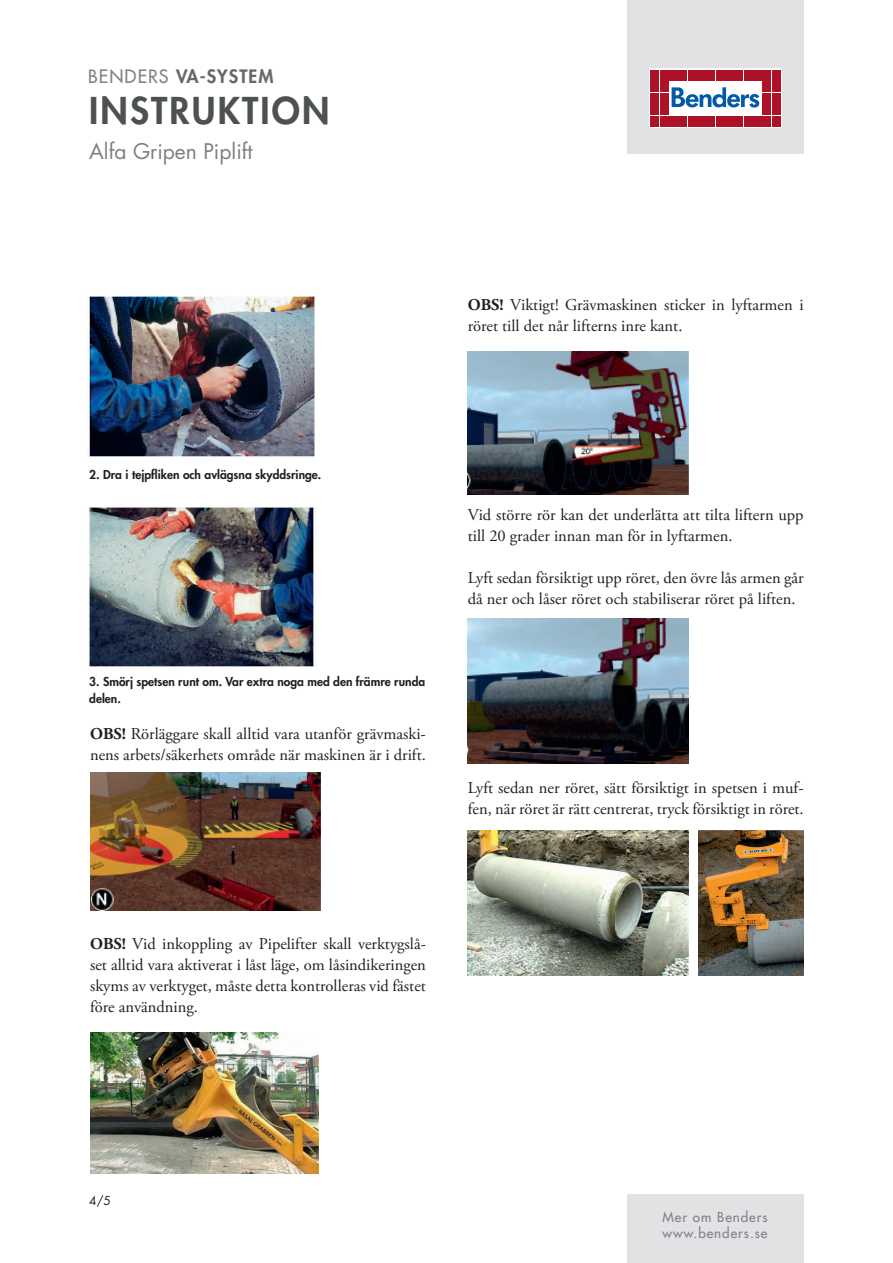
<style>
.page{position:relative;width:893px;height:1263px;background:#fff}
.page>*{position:absolute;margin:0;border:0;box-sizing:border-box;transform-origin:0 0}
.t1{font:800 36px "Futura Std";letter-spacing:.06em;color:#4d5152}
.t2{font:21px "Futura Std";color:#7d8080}
.t3{font:800 18px "Futura Std";letter-spacing:.06em;color:#66696a}
.t4{font:16.5px/21px "Adobe Garamond Pro";color:#231f20}
.t5{font:500 13.5px/16.2px "Futura Std";letter-spacing:.07em;color:#808285}
.t6{font:800 12px/16.5px "Futura Std";color:#231f20}
.t7{font:12px "Futura Std";color:#231f20}
.s1{font-weight:500;color:#808285}
.s2{font-weight:700}
</style>
<div class="page">
<div style="left:627px;top:0;width:177px;height:153px;background:#e1e2e4"></div>
<svg style="left:649px;top:69px;width:132px;height:59px;background:#eac5cb"></svg>
<div style="left:651px;top:70px;width:8px;height:10px;background:#ae1229"></div>
<div style="left:660px;top:70px;width:8px;height:10px;background:#ae1229"></div>
<div style="left:651px;top:81px;width:8px;height:11px;background:#ae1229"></div>
<div style="left:660px;top:81px;width:8px;height:11px;background:#ae1229"></div>
<div style="left:651px;top:93px;width:8px;height:10px;background:#ae1229"></div>
<div style="left:660px;top:93px;width:8px;height:10px;background:#ae1229"></div>
<div style="left:651px;top:104px;width:8px;height:11px;background:#ae1229"></div>
<div style="left:660px;top:104px;width:8px;height:11px;background:#ae1229"></div>
<div style="left:651px;top:116px;width:8px;height:10px;background:#ae1229"></div>
<div style="left:660px;top:116px;width:8px;height:10px;background:#ae1229"></div>
<div style="left:669px;top:70px;width:8px;height:10px;background:#ae1229"></div>
<div style="left:679px;top:70px;width:8px;height:10px;background:#ae1229"></div>
<div style="left:688px;top:70px;width:8px;height:10px;background:#ae1229"></div>
<div style="left:697px;top:70px;width:9px;height:10px;background:#ae1229"></div>
<div style="left:707px;top:70px;width:8px;height:10px;background:#ae1229"></div>
<div style="left:716px;top:70px;width:8px;height:10px;background:#ae1229"></div>
<div style="left:725px;top:70px;width:9px;height:10px;background:#ae1229"></div>
<div style="left:735px;top:70px;width:8px;height:10px;background:#ae1229"></div>
<div style="left:744px;top:70px;width:8px;height:10px;background:#ae1229"></div>
<div style="left:753px;top:70px;width:9px;height:10px;background:#ae1229"></div>
<div style="left:669px;top:116px;width:8px;height:10px;background:#ae1229"></div>
<div style="left:679px;top:116px;width:8px;height:10px;background:#ae1229"></div>
<div style="left:688px;top:116px;width:8px;height:10px;background:#ae1229"></div>
<div style="left:697px;top:116px;width:9px;height:10px;background:#ae1229"></div>
<div style="left:707px;top:116px;width:8px;height:10px;background:#ae1229"></div>
<div style="left:716px;top:116px;width:8px;height:10px;background:#ae1229"></div>
<div style="left:725px;top:116px;width:9px;height:10px;background:#ae1229"></div>
<div style="left:735px;top:116px;width:8px;height:10px;background:#ae1229"></div>
<div style="left:744px;top:116px;width:8px;height:10px;background:#ae1229"></div>
<div style="left:753px;top:116px;width:9px;height:10px;background:#ae1229"></div>
<div style="left:763px;top:70px;width:8px;height:10px;background:#ae1229"></div>
<div style="left:772px;top:70px;width:8px;height:10px;background:#ae1229"></div>
<div style="left:763px;top:81px;width:8px;height:11px;background:#ae1229"></div>
<div style="left:772px;top:81px;width:8px;height:11px;background:#ae1229"></div>
<div style="left:763px;top:93px;width:8px;height:10px;background:#ae1229"></div>
<div style="left:772px;top:93px;width:8px;height:10px;background:#ae1229"></div>
<div style="left:763px;top:104px;width:8px;height:11px;background:#ae1229"></div>
<div style="left:772px;top:104px;width:8px;height:11px;background:#ae1229"></div>
<div style="left:763px;top:116px;width:8px;height:10px;background:#ae1229"></div>
<div style="left:772px;top:116px;width:8px;height:10px;background:#ae1229"></div>
<svg style="left:672px;top:87px;width:87px;height:21px;background:#90b6d9"></svg>
<div style="left:627px;top:1195px;width:177px;height:68px;background:#e1e2e4"></div>
<img style="left:90px;top:772px;width:232px;height:138px">
<img style="left:90px;top:1032px;width:229px;height:142px">
<img style="left:87px;top:296px;width:228px;height:161px">
<img style="left:89px;top:507px;width:228px;height:160px">
<img style="left:468px;top:352px;width:221px;height:142px">
<img style="left:468px;top:619px;width:221px;height:144px">
<img style="left:698px;top:831px;width:106px;height:144px">
<img style="left:468px;top:831px;width:221px;height:144px">
<p class="t3" style="left:88px;top:65px;width:187px"><span class="s1">BENDERS</span> VA-SYSTEM</p>
<h1 class="t1" style="left:89px;top:88px;width:242px">INSTRUKTION</h1>
<p class="t2" style="left:89px;top:138px;width:165px">Alfa Gripen Piplift</p>
<p class="t4" style="left:468px;top:294px;width:337px"><span class="s2">OBS!</span> Viktigt! Grävmaskinen sticker in lyftarmen i röret till det når lifterns inre kant.</p>
<p class="t6" style="left:89px;top:466px;width:234px">2. Dra i tejpfliken och avlägsna skyddsringe.</p>
<p class="t6" style="left:89px;top:673px;width:337px">3. Smörj spetsen runt om. Var extra noga med den främre runda delen.</p>
<p class="t4" style="left:90px;top:723px;width:337px"><span class="s2">OBS!</span> Rörläggare skall alltid vara utanför grävmaski&shy;nens arbets/säkerhets område när maskinen är i drift.</p>
<p class="t4" style="left:468px;top:504px;width:337px">Vid större rör kan det underlätta att tilta liftern upp till 20 grader innan man för in lyftarmen.</p>
<p class="t4" style="left:468px;top:567px;width:337px">Lyft sedan försiktigt upp röret, den övre lås armen går då ner och låser röret och stabiliserar röret på liften.</p>
<p class="t4" style="left:468px;top:777px;width:337px">Lyft sedan ner röret, sätt försiktigt in spetsen i muf&shy;fen, när röret är rätt centrerat, tryck försiktigt in röret.</p>
<p class="t4" style="left:90px;top:933px;width:337px;text-align:justify"><span class="s2">OBS!</span> Vid inkoppling av Pipelifter skall verktygslå&shy;set alltid vara aktiverat i låst läge, om låsindikeringen skyms av verktyget, måste detta kontrolleras vid fästet före användning.</p>
<p class="t7" style="left:89px;top:1193px;width:23px">4/5</p>
<p class="t5" style="left:662px;top:1209px;width:107px">Mer om Benders www.benders.se</p>
</div>
